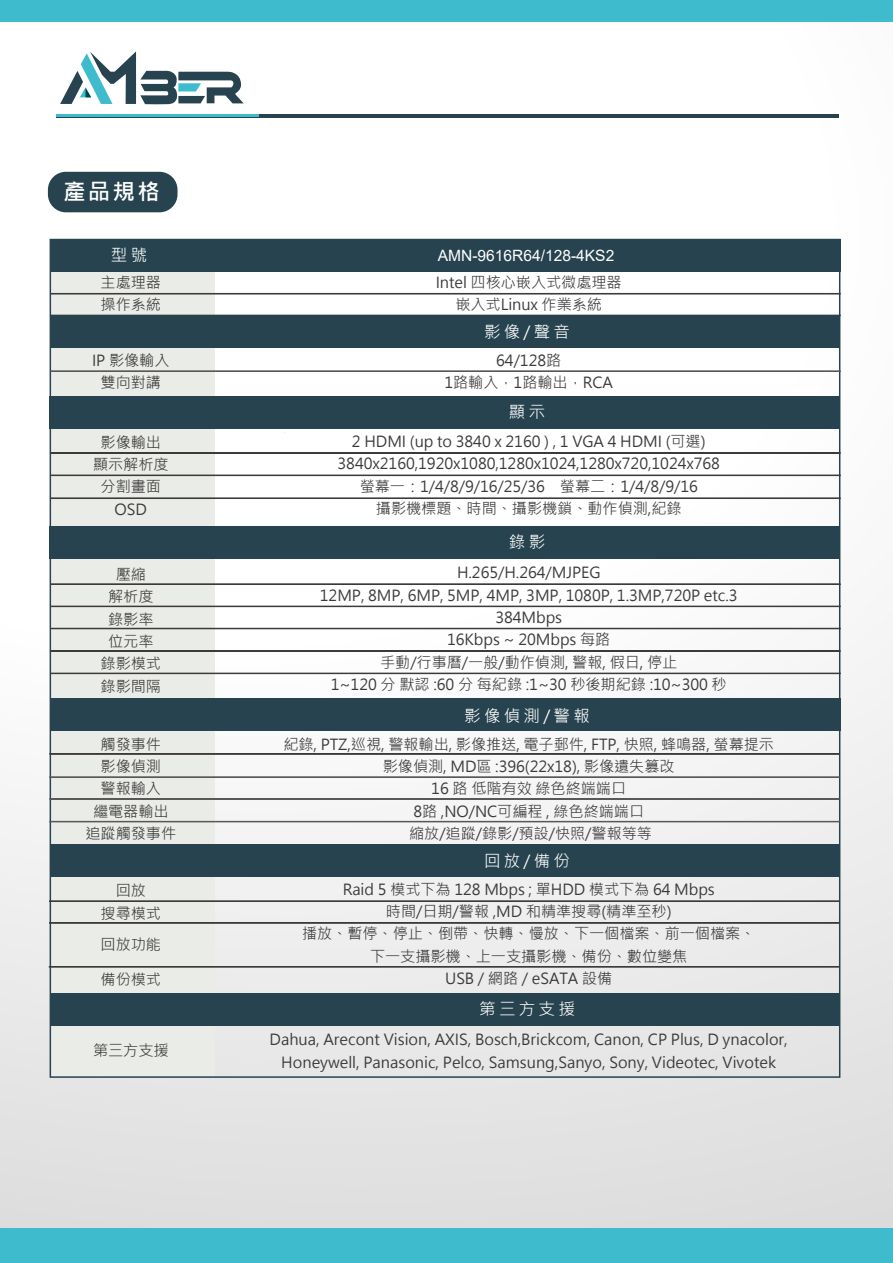
<style>
.page{position:relative;width:893px;height:1263px;background:#fff}
.page>*{position:absolute;margin:0;border:0;box-sizing:border-box;transform-origin:0 0}
.t1{font:700 22.5px "Microsoft Jheng Hei";color:#fff}
.t2{font:16.5px "Microsoft Jheng Hei";letter-spacing:.2em;color:#fff}
.t3{font:15.6px "Arial";color:#fff}
.t4{font:15.15px/22.4px "Microsoft Jheng Hei";letter-spacing:-.005em;color:#3b3a39;text-align:center}
</style>
<div class="page">
<div style="left:0;top:2px;width:893px;height:1261px;background:linear-gradient(to bottom,#fff,#e0e1e1)"></div>
<hr style="left:56px;top:114px;width:783px;height:3px;background:#26434f">
<hr style="left:56px;top:115px;width:203px;height:2px;background:#3fbbce">
<div style="left:0;top:0;width:893px;height:22px;background:#3fbbce"></div>
<div style="left:0;top:1229px;width:893px;height:34px;background:#3fbbce"></div>
<svg style="left:60px;top:51px;width:184px;height:53px"></svg>
<div style="left:48px;top:172px;width:130px;height:40px;background:#26434f;border-radius:18px"></div>
<div style="left:51px;top:266px;width:164px;height:811px;background:#eaece8"></div>
<div style="left:51px;top:239px;width:789px;height:33px;background:#26434f"></div>
<div style="left:50px;top:315px;width:791px;height:1px;background:#3e3a39;border:1px solid #3e3a39"></div>
<hr style="left:50px;top:293px;width:791px;height:1px;background:#3e3a39">
<div style="left:50px;top:315px;width:790px;height:32px;background:#26434f"></div>
<div style="left:50px;top:526px;width:789px;height:32px;background:#26434f"></div>
<hr style="left:50px;top:628px;width:791px;height:1px;background:#3e3a39">
<hr style="left:50px;top:650px;width:791px;height:2px;background:#3e3a39">
<div style="left:50px;top:370px;width:791px;height:2px;background:#595757;border:1px solid #595757"></div>
<div style="left:50px;top:396px;width:789px;height:32px;background:#26434f"></div>
<hr style="left:50px;top:606px;width:791px;height:1px;background:#3e3a39">
<hr style="left:50px;top:452px;width:791px;height:2px;background:#3e3a39">
<hr style="left:50px;top:475px;width:791px;height:1px;background:#3e3a39">
<div style="left:50px;top:497px;width:791px;height:2px;background:#3e3a39;border:1px solid #3e3a39"></div>
<div style="left:51px;top:698px;width:789px;height:33px;background:#26434f"></div>
<div style="left:49px;top:753px;width:791px;height:2px;background:#3e3a39;border:1px solid #3e3a39"></div>
<div style="left:49px;top:776px;width:791px;height:2px;background:#595757;border:1px solid #595757"></div>
<hr style="left:49px;top:798px;width:791px;height:2px;background:#595757">
<div style="left:50px;top:844px;width:789px;height:33px;background:#26434f"></div>
<div style="left:49px;top:900px;width:790px;height:2px;background:#3e3a39;border:1px solid #3e3a39"></div>
<hr style="left:49px;top:966px;width:790px;height:1px;background:#3e3a39">
<hr style="left:49px;top:922px;width:790px;height:1px;background:#3e3a39">
<div style="left:50px;top:993px;width:789px;height:32px;background:#26434f"></div>
<div style="left:50px;top:583px;width:791px;height:2px;background:#3e3a39;border:1px solid #3e3a39"></div>
<hr style="left:49px;top:821px;width:791px;height:1px;background:#595757">
<hr style="left:50px;top:673px;width:791px;height:1px;background:#3e3a39">
<h1 class="t1" style="left:63px;top:178px;width:98px">產品規格</h1>
<p class="t2" style="left:111px;top:244px;width:38px">型號</p>
<p class="t4" style="left:101px;top:271px;width:62px;text-align:left">主處理器操作系統</p>
<p class="t4" style="left:92px;top:349px;width:79px">IP 影像輸入雙向對講</p>
<p class="t3" style="left:438px;top:244px;width:178px">AMN-9616R64/128-4KS2</p>
<p class="t4" style="left:436px;top:271px;width:188px">Intel 四核心嵌入式微處理器嵌入式Linux 作業系統</p>
<p class="t2" style="left:484px;top:321px;width:88px">影像/聲音</p>
<p class="t4" style="left:444px;top:349px;width:170px">64/128路<br>1路輸入，1路輸出，RCA</p>
<p class="t2" style="left:509px;top:402px;width:38px">顯示</p>
<p class="t4" style="left:93px;top:431px;width:77px">影像輸出顯示解析度分割畫面<br>OSD</p>
<p class="t4" style="left:338px;top:430px;width:384px">2 HDMI (up to 3840 x 2160 ) , 1 VGA 4 HDMI (可選)<br>3840x2160,1920x1080,1280x1024,1280x720,1024x768螢幕一：1/4/8/9/16/25/36 螢幕二：1/4/8/9/16<br>攝影機標題、時間、攝影機鎖、動作偵測,紀錄</p>
<p class="t2" style="left:509px;top:531px;width:38px">錄影</p>
<p class="t4" style="left:101px;top:563px;width:62px">壓縮<br>解析度錄影率位元率錄影模式錄影間隔</p>
<p class="t4" style="left:320px;top:562px;width:419px">H.265/H.264/MJPEG<br>12MP, 8MP, 6MP, 5MP, 4MP, 3MP, 1080P, 1.3MP,720P etc.3<br>384Mbps<br>16Kbps ~ 20Mbps 每路<br>手動/行事曆/一般/動作偵測, 警報, 假日, 停止<br>1~120 分 默認 :60 分 每紀錄 :1~30 秒後期紀錄 :10~300 秒</p>
<p class="t2" style="left:464px;top:705px;width:127px">影像偵測/警報</p>
<p class="t4" style="left:85px;top:733px;width:92px">觸發事件<br>影像偵測<br>警報輸入<br>繼電器輸出追蹤觸發事件</p>
<p class="t4" style="left:283px;top:733px;width:492px">紀錄, PTZ,巡視, 警報輸出, 影像推送, 電子郵件, FTP, 快照, 蜂鳴器, 螢幕提示影像偵測, MD區 :396(22x18), 影像遺失篡改<br>16 路 低階有效 綠色終端端口<br>8路 ,NO/NC可編程 , 綠色終端端口<br>縮放/追蹤/錄影/預設/快照/警報等等</p>
<p class="t2" style="left:484px;top:850px;width:88px">回放/備份</p>
<p class="t4" style="left:101px;top:879px;width:62px">回放<br>搜尋模式</p>
<p class="t4" style="left:101px;top:933px;width:62px">回放功能</p>
<p class="t4" style="left:101px;top:968px;width:62px">備份模式</p>
<p class="t4" style="left:302px;top:878px;width:455px">Raid 5 模式下為 128 Mbps ; 單HDD 模式下為 64 Mbps<br>時間/日期/警報 ,MD 和精準搜尋(精準至秒)<br>播放、暫停、停止、倒帶、快轉、慢放、下一個檔案、前一個檔案、下一支攝影機、上一支攝影機、備份、數位變焦<br>USB / 網路 / eSATA 設備</p>
<p class="t2" style="left:479px;top:999px;width:97px">第三方支援</p>
<p class="t4" style="left:93px;top:1039px;width:77px">第三方支援</p>
<p class="t4" style="left:270px;top:1029px;width:520px">Dahua, Arecont Vision, AXIS, Bosch,Brickcom, Canon, CP Plus, D ynacolor,<br>Honeywell, Panasonic, Pelco, Samsung,Sanyo, Sony, Videotec, Vivotek</p>
</div>
